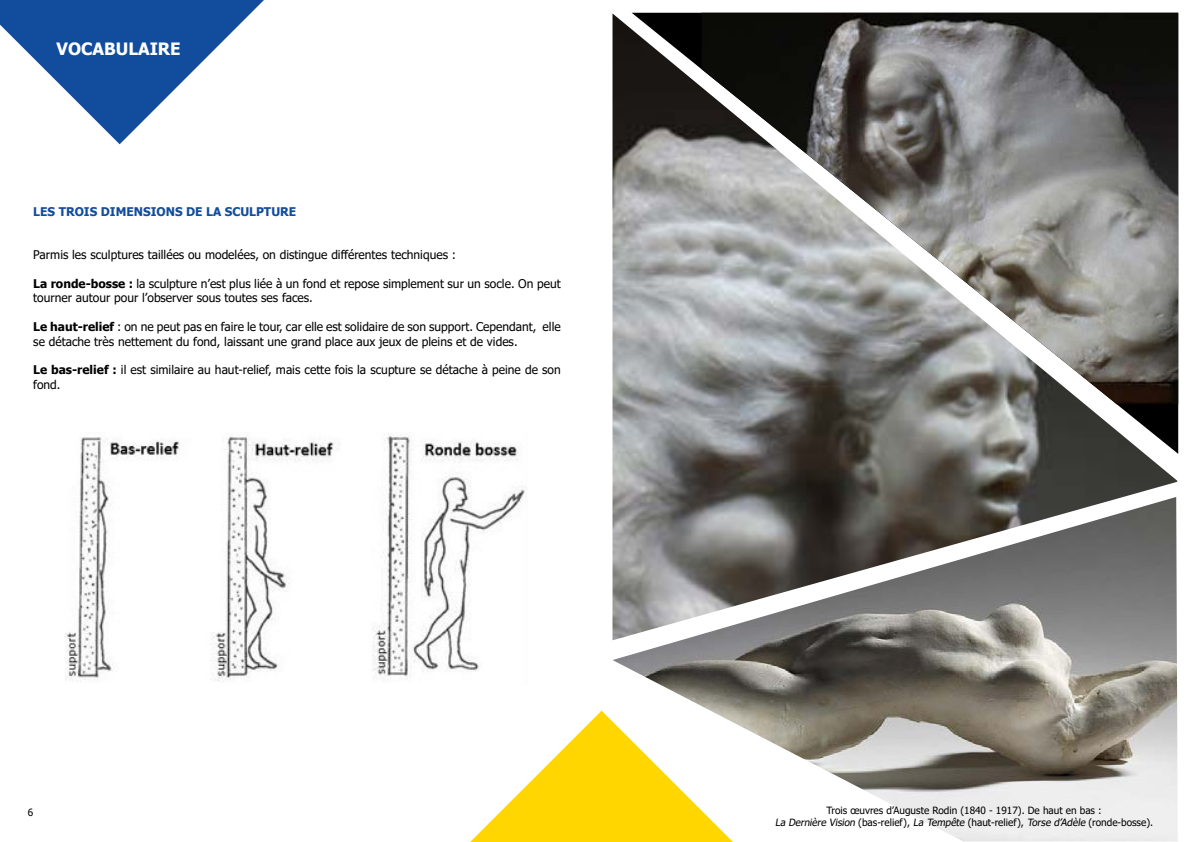
<style>
.page{position:relative;width:1191px;height:842px;background:#fff}
.page>*{position:absolute;margin:0;border:0;box-sizing:border-box;transform-origin:0 0}
.t1{font:700 17px "Tahoma";color:#fff}
.t2{font:12px/14.4px "Tahoma";color:#000}
.t3{font:700 12px "Tahoma";color:#124c9c}
.t4{font:10px/12px "Tahoma";color:#000;text-align:center}
.s1{font-weight:700}
.s2{font-style:italic}
</style>
<div class="page">
<svg style="left:0;top:0;width:264px;height:144px"></svg>
<img style="left:66px;top:434px;width:460px;height:248px">
<svg style="left:470px;top:711px;width:263px;height:131px"></svg>
<img style="left:612px;top:13px;width:565px;height:484px">
<img style="left:612px;top:497px;width:565px;height:344px">
<h1 class="t1" style="left:57px;top:37px;width:126px">VOCABULAIRE</h1>
<p class="t3" style="left:33px;top:203px;width:264px">LES TROIS DIMENSIONS DE LA SCULPTURE</p>
<p class="t2" style="left:33px;top:248px;width:424px">Parmis les sculptures taillées ou modelées, on distingue différentes techniques :</p>
<p class="t2" style="left:33px;top:277px;width:529px"><span class="s1">La ronde-bosse :</span> la sculpture n’est plus liée à un fond et repose simplement sur un socle. On peut tourner autour pour l’observer sous toutes ses faces.</p>
<p class="t2" style="left:33px;top:320px;width:529px"><span class="s1">Le haut-relief</span> : on ne peut pas en faire le tour, car elle est solidaire de son support. Cependant, elle se détache très nettement du fond, laissant une grand place aux jeux de pleins et de vides.</p>
<p class="t2" style="left:33px;top:363px;width:529px"><span class="s1">Le bas-relief :</span> il est similaire au haut-relief, mais cette fois la scupture se détache à peine de son fond.</p>
<p class="t4" style="left:28px;top:806px;width:7px">6</p>
<p class="t4" style="left:775px;top:805px;width:380px">Trois œuvres d’Auguste Rodin (1840 - 1917). De haut en bas :<br><span class="s2">La Dernière Vision</span> (bas-relief), <span class="s2">La Tempête</span> (haut-relief), <span class="s2">Torse d’Adèle</span> (ronde-bosse).</p>
</div>
